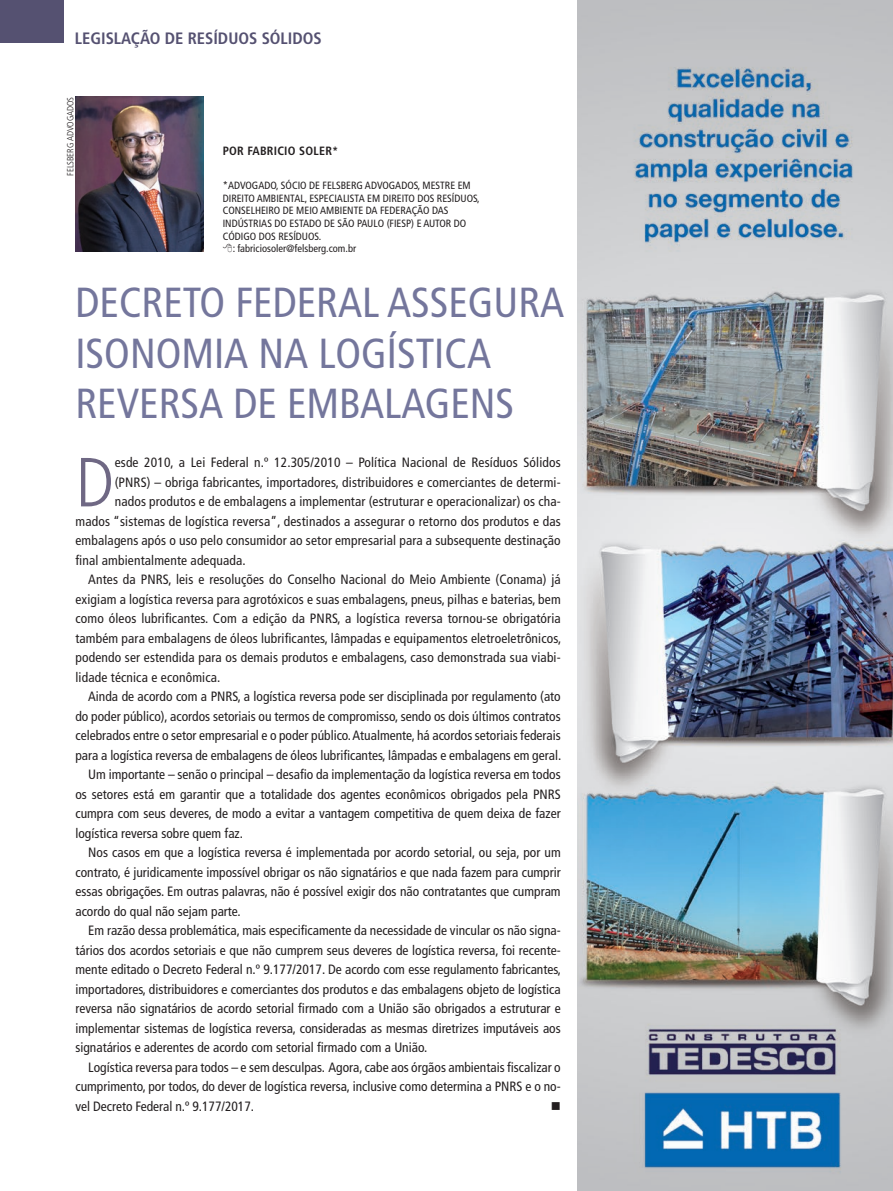
<style>
.page{position:relative;width:893px;height:1191px;background:#fff}
.page>*{position:absolute;margin:0;border:0;box-sizing:border-box;transform-origin:0 0}
.t1{font:300 condensed 69.3px "Frutiger LT Std";color:#6f6884}
.t2{font:condensed 42px/50.4px "Frutiger LT Std";color:#74769c}
.t3{font:700 condensed 16.5px "Frutiger LT Std";color:#555171}
.t4{font:condensed 13.5px "Frutiger LT Std";color:#231f20}
.t5{font:13.5px "Wingdings";color:#231f20}
.t6{font:700 condensed 12px "Frutiger LT Std";letter-spacing:.02em;color:#231f20}
.t7{font:condensed 10.5px "Frutiger LT Std";color:#231f20}
.t8{font:300 condensed 9px "Frutiger LT Std";color:#231f20}
</style>
<div class="page">
<img style="left:75px;top:97px;width:129px;height:155px">
<img style="left:578px;top:0;width:315px;height:1191px">
<div style="left:0;top:0;width:64px;height:43px;background:#555171"></div>
<p class="t3" style="left:75px;top:28px;width:249px">LEGISLAÇÃO DE RESÍDUOS SÓLIDOS</p>
<p class="t8" style="left:65px;top:176px;width:81px;rotate:-90deg">FELSBERG ADVOGADOS</p>
<p class="t6" style="left:223px;top:144px;width:117px">POR FABRICIO SOLER*</p>
<p class="t7" style="left:223px;top:179px;width:249px">*ADVOGADO, SÓCIO DE FELSBERG ADVOGADOS, MESTRE EM</p>
<p class="t7" style="left:223px;top:192px;width:258px">DIREITO AMBIENTAL, ESPECIALISTA EM DIREITO DOS RESÍDUOS,</p>
<p class="t7" style="left:223px;top:205px;width:227px">CONSELHEIRO DE MEIO AMBIENTE DA FEDERAÇÃO DAS</p>
<p class="t7" style="left:223px;top:217px;width:245px">INDÚSTRIAS DO ESTADO DE SÃO PAULO (FIESP) E AUTOR DO</p>
<p class="t7" style="left:223px;top:230px;width:100px">CÓDIGO DOS RESÍDUOS.</p>
<p class="t7" style="left:233px;top:242px;width:125px">: fabriciosoler@felsberg.com.br</p>
<h2 class="t2" style="left:75px;top:278px;width:490px">DECRETO FEDERAL ASSEGURA<br>ISONOMIA NA LOGÍSTICA<br>REVERSA DE EMBALAGENS</h2>
<h1 class="t1" style="left:75px;top:443px;width:40px">D</h1>
<p class="t4" style="left:115px;top:455px;width:447px">esde 2010, a Lei Federal n.º 12.305/2010 – Política Nacional de Resíduos Sólidos</p>
<p class="t4" style="left:115px;top:474px;width:447px">(PNRS) – obriga fabricantes, importadores, distribuidores e comerciantes de determi-</p>
<p class="t4" style="left:115px;top:494px;width:448px">nados produtos e de embalagens a implementar (estruturar e operacionalizar) os cha-</p>
<p class="t4" style="left:75px;top:513px;width:487px">mados “sistemas de logística reversa”, destinados a assegurar o retorno dos produtos e das</p>
<p class="t4" style="left:75px;top:533px;width:487px">embalagens após o uso pelo consumidor ao setor empresarial para a subsequente destinação</p>
<p class="t4" style="left:75px;top:552px;width:172px">final ambientalmente adequada.</p>
<p class="t4" style="left:88px;top:572px;width:474px">Antes da PNRS, leis e resoluções do Conselho Nacional do Meio Ambiente (Conama) já</p>
<p class="t4" style="left:75px;top:591px;width:487px">exigiam a logística reversa para agrotóxicos e suas embalagens, pneus, pilhas e baterias, bem</p>
<p class="t4" style="left:75px;top:611px;width:487px">como óleos lubrificantes. Com a edição da PNRS, a logística reversa tornou-se obrigatória</p>
<p class="t4" style="left:75px;top:630px;width:487px">também para embalagens de óleos lubrificantes, lâmpadas e equipamentos eletroeletrônicos,</p>
<p class="t4" style="left:75px;top:650px;width:487px">podendo ser estendida para os demais produtos e embalagens, caso demonstrada sua viabi-</p>
<p class="t4" style="left:75px;top:669px;width:146px">lidade técnica e econômica.</p>
<p class="t4" style="left:88px;top:689px;width:474px">Ainda de acordo com a PNRS, a logística reversa pode ser disciplinada por regulamento (ato</p>
<p class="t4" style="left:75px;top:708px;width:487px">do poder público), acordos setoriais ou termos de compromisso, sendo os dois últimos contratos</p>
<p class="t4" style="left:75px;top:728px;width:487px">celebrados entre o setor empresarial e o poder público. Atualmente, há acordos setoriais federais</p>
<p class="t4" style="left:75px;top:747px;width:487px">para a logística reversa de embalagens de óleos lubrificantes, lâmpadas e embalagens em geral.</p>
<p class="t4" style="left:88px;top:767px;width:474px">Um importante – senão o principal – desafio da implementação da logística reversa em todos</p>
<p class="t4" style="left:75px;top:786px;width:487px">os setores está em garantir que a totalidade dos agentes econômicos obrigados pela PNRS</p>
<p class="t4" style="left:75px;top:806px;width:487px">cumpra com seus deveres, de modo a evitar a vantagem competitiva de quem deixa de fazer</p>
<p class="t4" style="left:75px;top:825px;width:169px">logística reversa sobre quem faz.</p>
<p class="t4" style="left:88px;top:845px;width:474px">Nos casos em que a logística reversa é implementada por acordo setorial, ou seja, por um</p>
<p class="t4" style="left:75px;top:864px;width:487px">contrato, é juridicamente impossível obrigar os não signatários e que nada fazem para cumprir</p>
<p class="t4" style="left:75px;top:884px;width:487px">essas obrigações. Em outras palavras, não é possível exigir dos não contratantes que cumpram</p>
<p class="t4" style="left:75px;top:903px;width:167px">acordo do qual não sejam parte.</p>
<p class="t4" style="left:88px;top:923px;width:474px">Em razão dessa problemática, mais especificamente da necessidade de vincular os não signa-</p>
<p class="t4" style="left:75px;top:942px;width:487px">tários dos acordos setoriais e que não cumprem seus deveres de logística reversa, foi recente-</p>
<p class="t4" style="left:75px;top:962px;width:487px">mente editado o Decreto Federal n.º 9.177/2017. De acordo com esse regulamento fabricantes,</p>
<p class="t4" style="left:75px;top:981px;width:487px">importadores, distribuidores e comerciantes dos produtos e das embalagens objeto de logística</p>
<p class="t4" style="left:75px;top:1001px;width:487px">reversa não signatários de acordo setorial firmado com a União são obrigados a estruturar e</p>
<p class="t4" style="left:75px;top:1020px;width:487px">implementar sistemas de logística reversa, consideradas as mesmas diretrizes imputáveis aos</p>
<p class="t4" style="left:75px;top:1039px;width:353px">signatários e aderentes de acordo com setorial firmado com a União.</p>
<p class="t4" style="left:88px;top:1059px;width:474px">Logística reversa para todos – e sem desculpas. Agora, cabe aos órgãos ambientais fiscalizar o</p>
<p class="t4" style="left:75px;top:1078px;width:487px">cumprimento, por todos, do dever de logística reversa, inclusive como determina a PNRS e o no-</p>
<p class="t4" style="left:75px;top:1098px;width:180px">vel Decreto Federal n.º 9.177/2017.</p>
<p class="t5" style="left:551px;top:1098px;width:12px">■</p>
</div>
